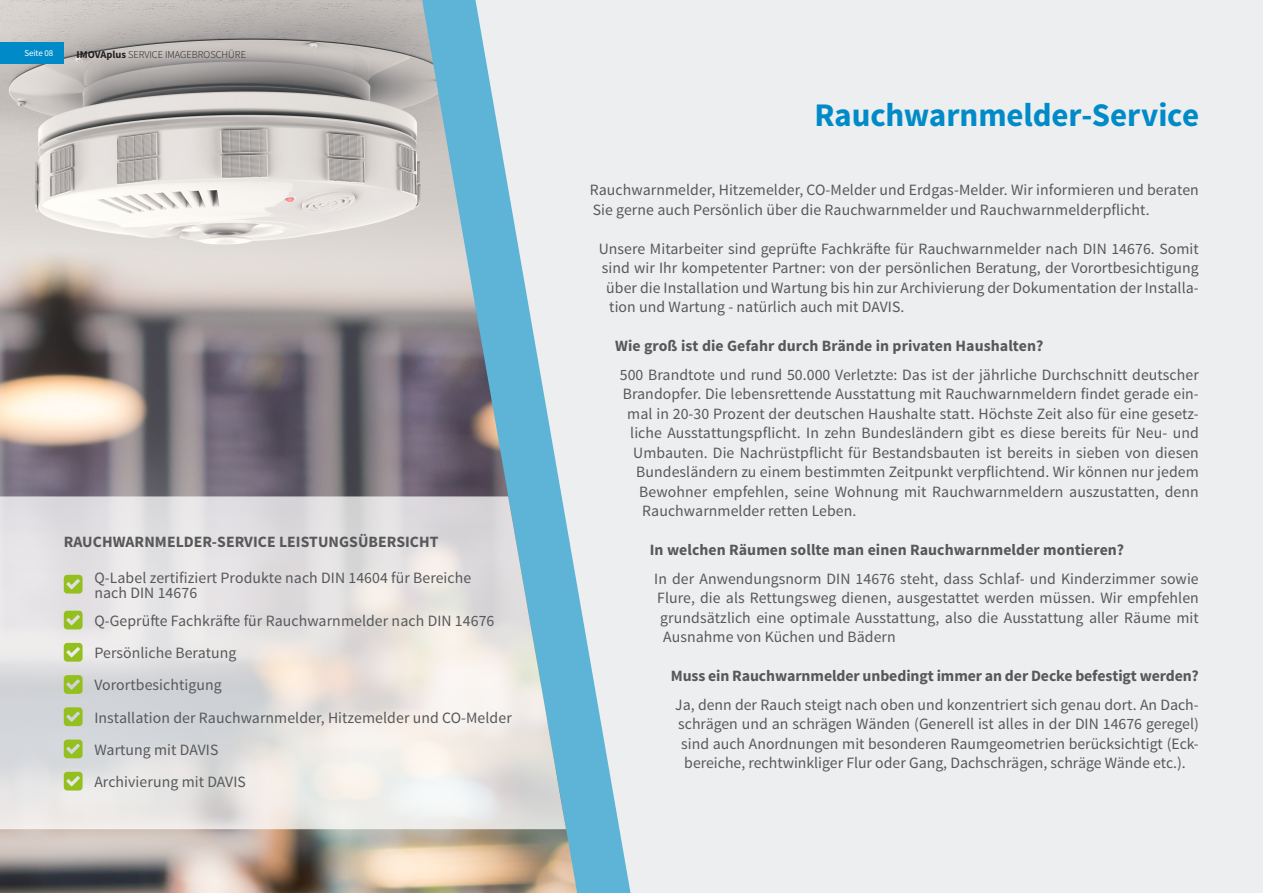
<style>
.page{position:relative;width:1263px;height:893px;background:#edeeef}
.page>*{position:absolute;margin:0;border:0;box-sizing:border-box;transform-origin:0 0}
.copy{font:700 33px "Source Sans Pro";letter-spacing:-.005em;color:#008bc8}
.t1{font:15.75px/19.5px "Source Sans Pro";letter-spacing:.005em;color:#57585a}
.t2{font:700 15.75px "Source Sans Pro";letter-spacing:.005em;color:#57585a}
.Copy_Block{font:300 10.5px "Source Sans Pro";color:#231f20}
.Copy_Block-2{font:9px "Source Sans Pro";letter-spacing:-.01em;color:#fff}
.s1{font-weight:700}
</style>
<div class="page">
<svg style="left:577px;top:585px;width:54px;height:308px"></svg>
<img style="left:0;top:0;width:577px;height:893px">
<svg style="left:0;top:496px;width:566px;height:333px"></svg>
<div style="left:0;top:43px;width:64px;height:21px;background:#008bc8"></div>
<svg style="left:64px;top:575px;width:19px;height:19px"></svg>
<svg style="left:64px;top:611px;width:19px;height:18px"></svg>
<svg style="left:64px;top:643px;width:19px;height:19px"></svg>
<svg style="left:64px;top:675px;width:19px;height:19px"></svg>
<svg style="left:64px;top:707px;width:19px;height:19px"></svg>
<svg style="left:64px;top:739px;width:19px;height:19px"></svg>
<svg style="left:64px;top:772px;width:19px;height:18px"></svg>
<p class="Copy_Block-2" style="left:24px;top:48px;width:30px">Seite 08</p>
<p class="Copy_Block" style="left:77px;top:48px;width:171px"><span class="s1">IMOVAplus</span> SERVICE IMAGEBROSCHÜRE</p>
<p class="t2" style="left:64px;top:532px;width:376px">RAUCHWARNMELDER-SERVICE LEISTUNGSÜBERSICHT</p>
<p class="t1" style="left:94px;top:570px;width:378px;line-height:15px">Q-Label zertifiziert Produkte nach DIN 14604 für Bereiche nach DIN 14676</p>
<p class="t1" style="left:94px;top:611px;width:401px">Q-Geprüfte Fachkräfte für Rauchwarnmelder nach DIN 14676</p>
<p class="t1" style="left:94px;top:643px;width:144px">Persönliche Beratung</p>
<p class="t1" style="left:94px;top:676px;width:129px">Vorortbesichtigung</p>
<p class="t1" style="left:94px;top:708px;width:419px">Installation der Rauchwarnmelder, Hitzemelder und CO-Melder</p>
<p class="t1" style="left:94px;top:740px;width:125px">Wartung mit DAVIS</p>
<p class="t1" style="left:94px;top:772px;width:153px">Archivierung mit DAVIS</p>
<p class="copy" style="left:814px;top:94px;width:386px">Rauchwarnmelder-Service</p>
<p class="t1" style="left:590px;top:181px;width:611px">Rauchwarnmelder, Hitzemelder, CO-Melder und Erdgas-Melder. Wir informieren und beraten<br>Sie gerne auch Persönlich über die Rauchwarnmelder und Rauchwarnmelderpflicht.</p>
<p class="t1" style="left:599px;top:239px;width:602px">Unsere Mitarbeiter sind geprüfte Fachkräfte für Rauchwarnmelder nach DIN 14676. Somit</p>
<p class="t1" style="left:602px;top:259px;width:599px">sind wir Ihr kompetenter Partner: von der persönlichen Beratung, der Vorortbesichtigung</p>
<p class="t1" style="left:606px;top:278px;width:594px">über die Installation und Wartung bis hin zur Archivierung der Dokumentation der Installa-</p>
<p class="t1" style="left:609px;top:298px;width:297px">tion und Wartung - natürlich auch mit DAVIS.</p>
<p class="t2" style="left:615px;top:336px;width:429px">Wie groß ist die Gefahr durch Brände in privaten Haushalten?</p>
<p class="t1" style="left:620px;top:365px;width:581px">500 Brandtote und rund 50.000 Verletzte: Das ist der jährliche Durchschnitt deutscher</p>
<p class="t1" style="left:623px;top:385px;width:578px">Brandopfer. Die lebensrettende Ausstattung mit Rauchwarnmeldern findet gerade ein-</p>
<p class="t1" style="left:627px;top:404px;width:573px">mal in 20-30 Prozent der deutschen Haushalte statt. Höchste Zeit also für eine gesetz-</p>
<p class="t1" style="left:630px;top:424px;width:570px">liche Ausstattungspflicht. In zehn Bundesländern gibt es diese bereits für Neu- und</p>
<p class="t1" style="left:633px;top:443px;width:567px">Umbauten. Die Nachrüstpflicht für Bestandsbauten ist bereits in sieben von diesen</p>
<p class="t1" style="left:636px;top:463px;width:564px">Bundesländern zu einem bestimmten Zeitpunkt verpflichtend. Wir können nur jedem</p>
<p class="t1" style="left:639px;top:482px;width:561px">Bewohner empfehlen, seine Wohnung mit Rauchwarnmeldern auszustatten, denn</p>
<p class="t1" style="left:642px;top:502px;width:216px">Rauchwarnmelder retten Leben.</p>
<p class="t2" style="left:650px;top:540px;width:476px">In welchen Räumen sollte man einen Rauchwarnmelder montieren?</p>
<p class="t1" style="left:654px;top:569px;width:546px">In der Anwendungsnorm DIN 14676 steht, dass Schlaf- und Kinderzimmer sowie</p>
<p class="t1" style="left:657px;top:589px;width:543px">Flure, die als Rettungsweg dienen, ausgestattet werden müssen. Wir empfehlen</p>
<p class="t1" style="left:660px;top:608px;width:540px">grundsätzlich eine optimale Ausstattung, also die Ausstattung aller Räume mit</p>
<p class="t1" style="left:663px;top:628px;width:234px">Ausnahme von Küchen und Bädern</p>
<p class="t2" style="left:671px;top:666px;width:530px">Muss ein Rauchwarnmelder unbedingt immer an der Decke befestigt werden?</p>
<p class="t1" style="left:675px;top:695px;width:525px;text-align:center">Ja, denn der Rauch steigt nach oben und konzentriert sich genau dort. An Dach&shy;schrägen und an schrägen Wänden (Generell ist alles in der DIN 14676 geregel) sind auch Anordnungen mit besonderen Raumgeometrien berücksichtigt (Eck&shy;bereiche, rechtwinkliger Flur oder Gang, Dachschrägen, schräge Wände etc.).</p>
</div>
